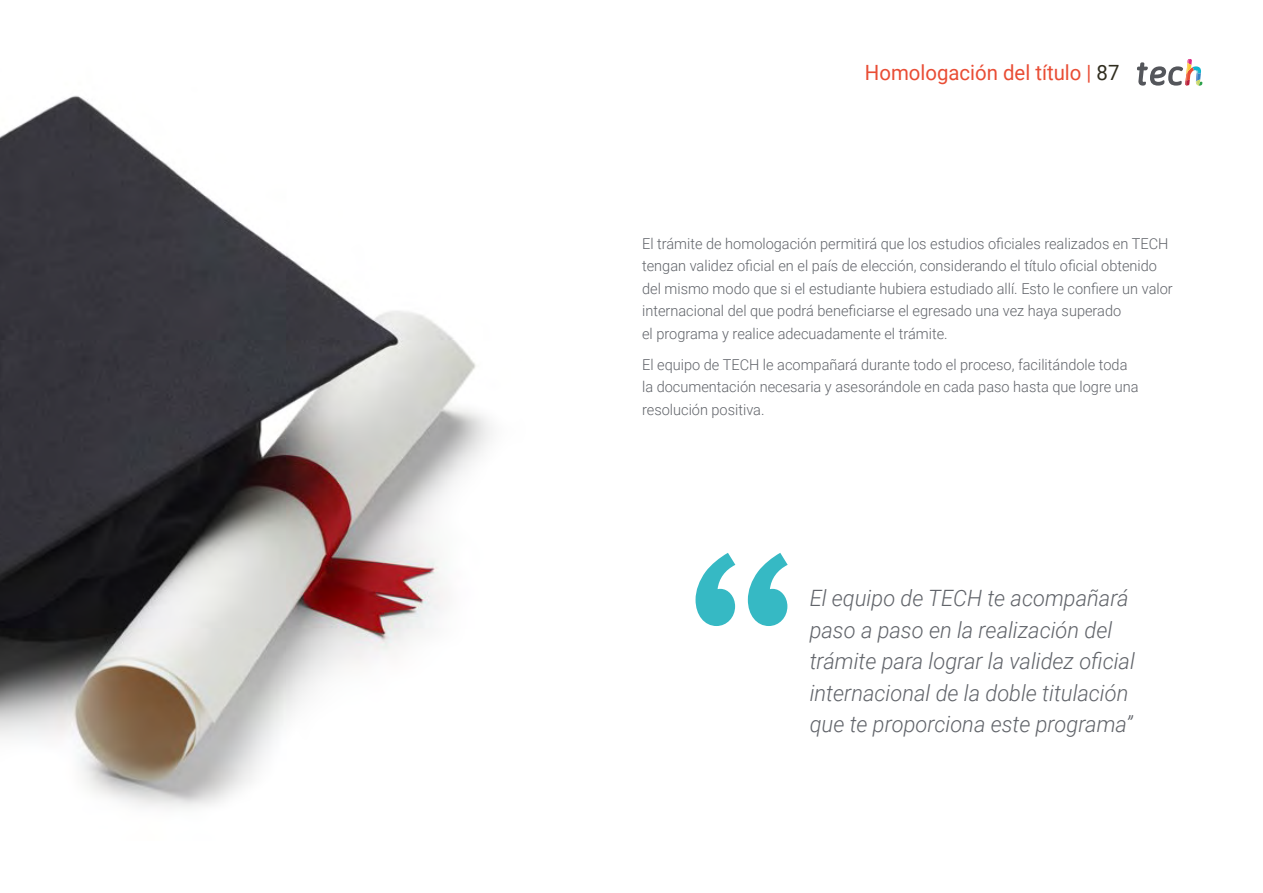
<style>
.page{position:relative;width:1263px;height:893px;background:#fff}
.page>*{position:absolute;margin:0;border:0;box-sizing:border-box;transform-origin:0 0}
.t1{font:italic 300 22.5px/31.5px "Roboto";color:#61646a}
.t2{font:21px "Roboto";color:#e94d35}
.t3{font:300 15px/22.5px "Roboto";color:#61646a}
.s1{color:#312e20}
</style>
<div class="page">
<img style="left:0;top:95px;width:492px;height:713px">
<svg style="left:1137px;top:59px;width:65px;height:27px"></svg>
<svg style="left:695px;top:553px;width:93px;height:73px"></svg>
<h2 class="t2" style="left:865px;top:57px;width:256px">Homologación del título | <span class="s1">87</span></h2>
<p class="t3" style="left:642px;top:231px;width:532px">El trámite de homologación permitirá que los estudios oficiales realizados en TECH tengan validez oficial en el país de elección, considerando el título oficial obtenido del mismo modo que si el estudiante hubiera estudiado allí. Esto le confiere un valor internacional del que podrá beneficiarse el egresado una vez haya superado<br>el programa y realice adecuadamente el trámite.</p>
<p class="t3" style="left:642px;top:352px;width:498px">El equipo de TECH le acompañará durante todo el proceso, facilitándole toda la documentación necesaria y asesorándole en cada paso hasta que logre una resolución positiva.</p>
<h1 class="t1" style="left:810px;top:582px;width:327px">El equipo de TECH te acompañará paso a paso en la realización del trámite para lograr la validez oficial internacional de la doble titulación que te proporciona este programa”</h1>
</div>
